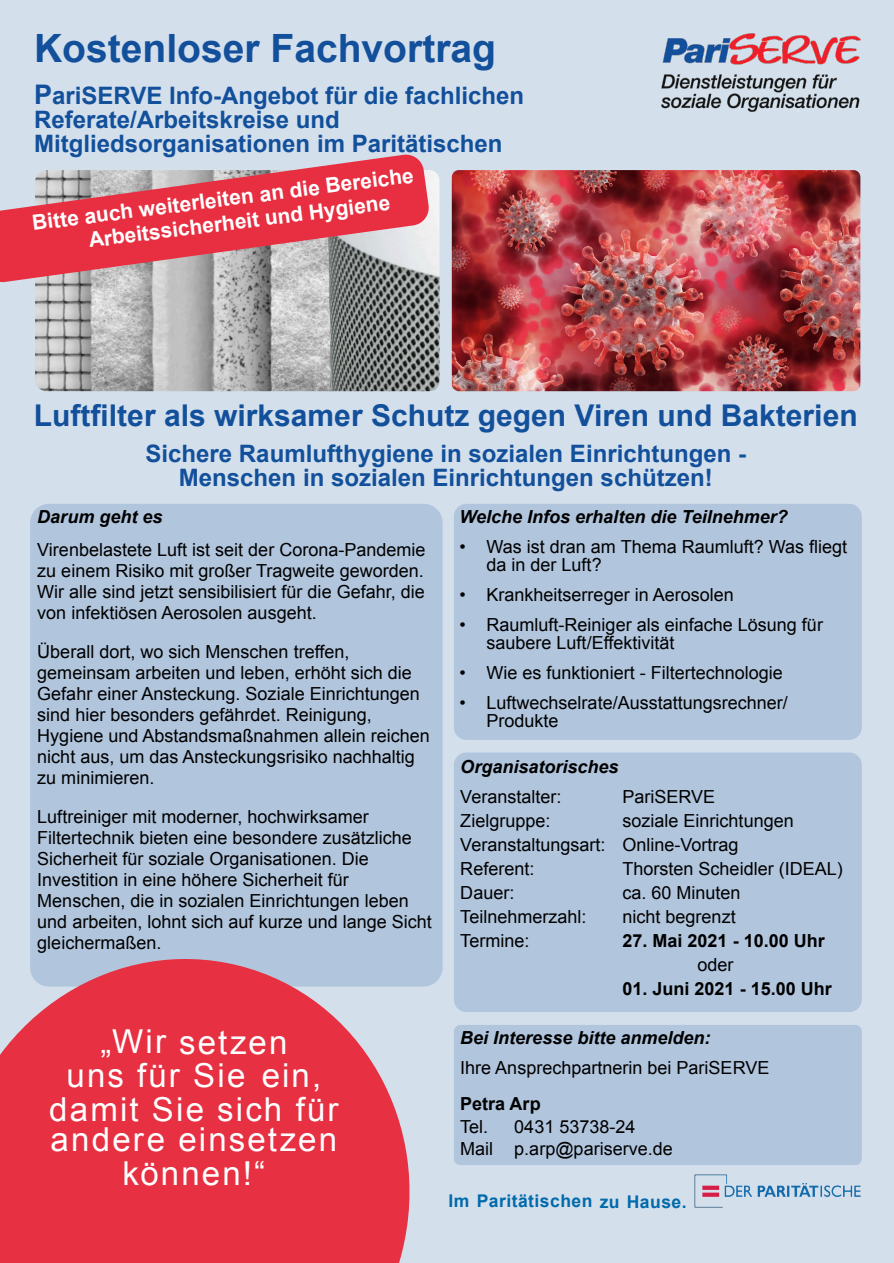
<style>
.page{position:relative;width:894px;height:1263px;background:#fff}
.page>*{position:absolute;margin:0;border:0;box-sizing:border-box;transform-origin:0 0}
.t1{font:700 39px "Arial";color:#12509b}
.t2{font:33px/33.8px "Arial";letter-spacing:.065em;color:#fff;text-align:center}
.t3{font:700 30px "Arial";color:#12509b}
.t4{font:700 24px/24px "Arial";color:#12509b;text-align:center}
.t5{font:700 21px/24px "Arial";color:#fff}
.t6{font:18px/21px "Arial";color:#000}
.t7{font:italic 700 18px "Arial";color:#000}
.t8{font:700 18px "Arial";color:#000}
.t9{font:700 17.55px "Arial";letter-spacing:.025em;color:#006aab}
.s1{font-size:27px}
</style>
<div class="page">
<div style="left:0;top:0;width:893px;height:1263px;background:#12509b;opacity:.18"></div>
<div style="left:453px;top:504px;width:408px;height:236px;background:#b1c5dd;border-radius:13px"></div>
<div style="left:453px;top:752px;width:408px;height:260px;background:#b1c5dd;border-radius:12px"></div>
<div style="left:453px;top:1025px;width:408px;height:140px;background:#b1c5dd;border-radius:6px"></div>
<img style="left:35px;top:283px;width:137px;height:108px">
<img style="left:694px;top:1175px;width:165px;height:33px">
<img style="left:451px;top:170px;width:409px;height:221px;border-radius:7px">
<img style="left:172px;top:170px;width:267px;height:221px">
<svg style="left:0;top:935px;width:434px;height:328px;background:#de5667"></svg>
<img style="left:661px;top:34px;width:199px;height:78px">
<svg style="left:0;top:153px;width:430px;height:130px;background:#d4717d"></svg>
<h1 class="t1" style="left:34px;top:34px;width:463px">Kostenloser Fachvortrag</h1>
<h3 class="t4" style="left:34px;top:86px;width:491px;text-align:left"><span class="s1">P</span>ariSERVE Info-Angebot für die fachlichen<br>Referate/Arbeitskreise und<br>Mitgliedsorganisationen im Paritätischen</h3>
<p class="t5" style="left:84px;top:206px;width:332px;text-indent:-54px;rotate:-7deg">Bitte auch weiterleiten an die Bereiche<br>Arbeitssicherheit und Hygiene</p>
<h3 class="t3" style="left:34px;top:404px;width:825px">Luftfilter als wirksamer Schutz gegen Viren und Bakterien</h3>
<h3 class="t4" style="left:145px;top:444px;width:602px">Sichere Raumlufthygiene in sozialen Einrichtungen -<br>Menschen in sozialen Einrichtungen schützen!</h3>
<p class="t7" style="left:37px;top:509px;width:127px">Darum geht es</p>
<p class="t6" style="left:37px;top:540px;width:389px;text-align:justify">Virenbelastete Luft ist seit der Corona-Pandemie zu einem Risiko mit großer Tragweite geworden.<br>Wir alle sind jetzt sensibilisiert für die Gefahr, die von infektiösen Aerosolen ausgeht.</p>
<p class="t6" style="left:37px;top:642px;width:394px">Überall dort, wo sich Menschen treffen, gemeinsam arbeiten und leben, erhöht sich die Gefahr einer Ansteckung. Soziale Einrichtungen sind hier besonders gefährdet. Reinigung, Hygiene und Abstandsmaßnahmen allein reichen nicht aus, um das Ansteckungsrisiko nachhaltig zu minimieren.</p>
<p class="t6" style="left:37px;top:807px;width:396px">Luftreiniger mit moderner, hochwirksamer Filtertechnik bieten eine besondere zusätzliche Sicherheit für soziale Organisationen. Die Investition in eine höhere Sicherheit für Menschen, die in sozialen Einrichtungen leben und arbeiten, lohnt sich auf kurze und lange Sicht gleichermaßen.</p>
<p class="t7" style="left:459px;top:509px;width:330px">Welche Infos erhalten die Teilnehmer?</p>
<p class="t6" style="left:486px;top:539px;width:362px;line-height:18px;text-indent:-27px">• Was ist dran am Thema Raumluft? Was fliegt da in der Luft?</p>
<p class="t6" style="left:459px;top:585px;width:276px">• Krankheitserreger in Aerosolen</p>
<p class="t6" style="left:486px;top:617px;width:338px;line-height:18px;text-indent:-27px">• Raumluft-Reiniger als einfache Lösung für saubere Luft/Effektivität</p>
<p class="t6" style="left:459px;top:663px;width:325px">• Wie es funktioniert - Filtertechnologie</p>
<p class="t6" style="left:486px;top:695px;width:303px;line-height:18px;text-indent:-27px">• Luftwechselrate/Ausstattungsrechner/<br>Produkte</p>
<p class="t7" style="left:460px;top:760px;width:160px">Organisatorisches</p>
<p class="t6" style="left:460px;top:788px;width:103px">Veranstalter:</p>
<p class="t6" style="left:622px;top:788px;width:94px">PariSERVE</p>
<p class="t6" style="left:460px;top:812px;width:92px">Zielgruppe:</p>
<p class="t6" style="left:460px;top:810px;width:335px;line-height:24px;text-indent:162px">soziale Einrichtungen<br>Veranstaltungsart: Online-Vortrag<br>Referent:</p>
<p class="t6" style="left:622px;top:860px;width:222px">Thorsten Scheidler (IDEAL)</p>
<p class="t6" style="left:460px;top:884px;width:56px">Dauer:</p>
<p class="t6" style="left:622px;top:884px;width:120px">ca. 60 Minuten</p>
<p class="t6" style="left:460px;top:908px;width:128px">Teilnehmerzahl:</p>
<p class="t6" style="left:622px;top:908px;width:115px">nicht begrenzt</p>
<p class="t6" style="left:460px;top:932px;width:71px">Termine:</p>
<p class="t8" style="left:622px;top:934px;width:204px">27. Mai 2021 - 10.00 Uhr</p>
<p class="t6" style="left:697px;top:956px;width:38px">oder</p>
<p class="t8" style="left:622px;top:982px;width:211px">01. Juni 2021 - 15.00 Uhr</p>
<h2 class="t2" style="left:49px;top:1028px;width:290px">„Wir setzen<br>uns für Sie ein, damit Sie sich für</h2>
<h2 class="t2" style="left:51px;top:1126px;width:288px">andere einsetzen können!“</h2>
<p class="t7" style="left:460px;top:1031px;width:252px">Bei Interesse bitte anmelden:</p>
<p class="t6" style="left:460px;top:1059px;width:310px">Ihre Ansprechpartnerin bei PariSERVE</p>
<p class="t8" style="left:460px;top:1097px;width:82px">Petra Arp</p>
<p class="t6" style="left:460px;top:1118px;width:30px">Tel.</p>
<p class="t6" style="left:460px;top:1117px;width:214px;line-height:22.5px;text-indent:54px">0431 53738-24<br>Mail p.arp@pariserve.de</p>
<p class="t9" style="left:448px;top:1195px;width:239px">Im Paritätischen zu Hause.</p>
</div>
